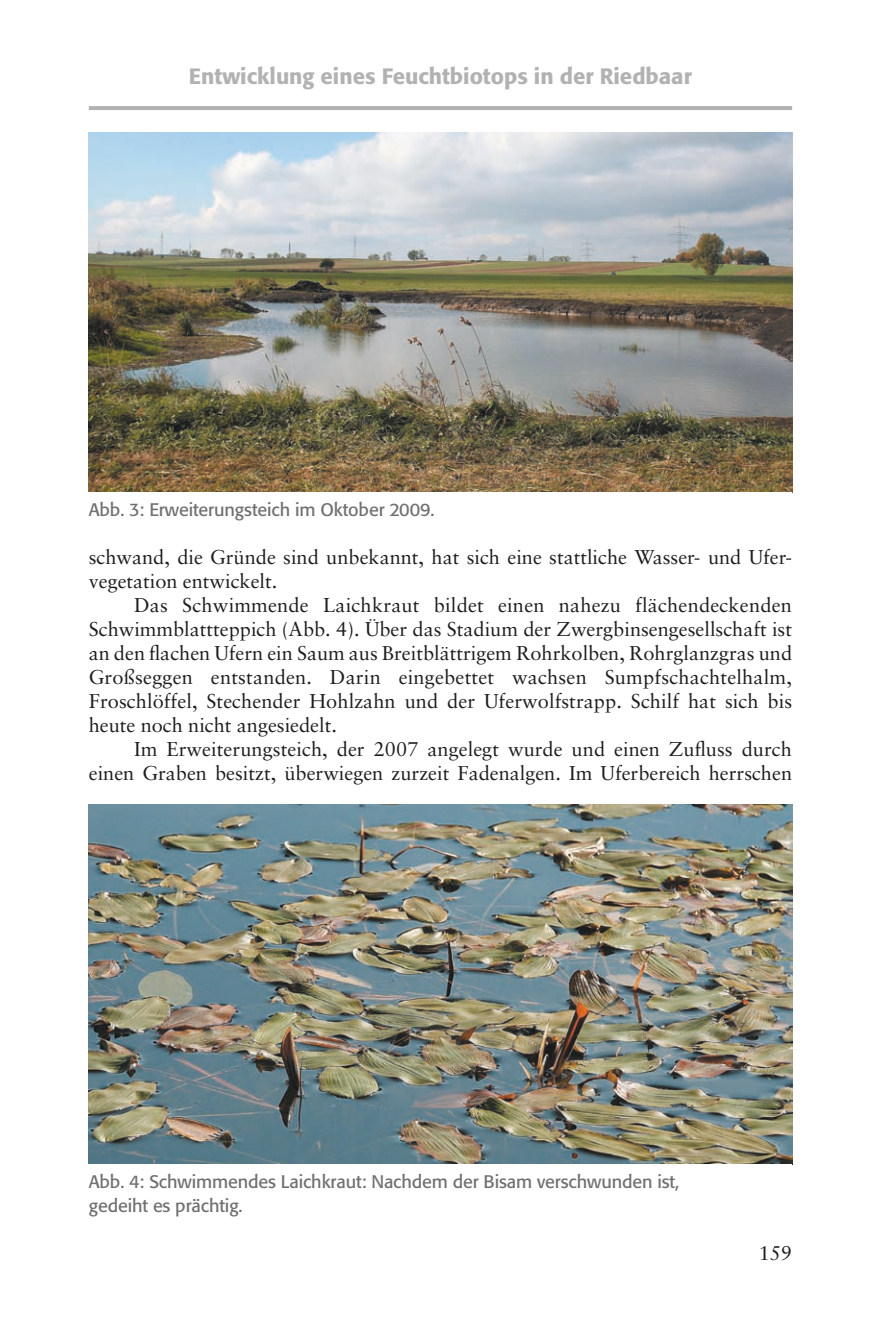
<style>
.page{position:relative;width:879px;height:1317px;background:#fff}
.page>*{position:absolute;margin:0;border:0;box-sizing:border-box;transform-origin:0 0}
.t1{font:500 22px "Formata";color:#b2b2b2}
.t2{font:20px/24px "Sabon";color:#1d1e1f}
.t3{font:18px/24px "Formata";letter-spacing:-.005em;color:#707071}
</style>
<div class="page">
<img style="left:88px;top:106px;width:705px;height:1059px">
<p class="t1" style="left:189px;top:66px;width:504px">Entwicklung eines Feuchtbiotops in der Riedbaar</p>
<p class="t3" style="left:89px;top:499px;width:347px">Abb. 3: Erweiterungsteich im Oktober 2009.</p>
<p class="t2" style="left:89px;top:547px;width:705px">schwand, die Gründe sind unbekannt, hat sich eine stattliche Wasser- und Ufer&shy;vegetation entwickelt.</p>
<p class="t2" style="left:89px;top:595px;width:705px;text-align:justify;text-indent:45px">Das Schwimmende Laichkraut bildet einen nahezu flächendeckenden Schwimmblattteppich (Abb. 4). Über das Stadium der Zwergbinsengesellschaft ist an den flachen Ufern ein Saum aus Breitblättrigem Rohrkolben, Rohrglanzgras und Großseggen entstanden. Darin eingebettet wachsen Sumpfschachtelhalm, Froschlöffel, Stechender Hohlzahn und der Uferwolfstrapp. Schilf hat sich bis heute noch nicht angesiedelt.</p>
<p class="t2" style="left:89px;top:739px;width:705px;text-align:right">Im Erweiterungsteich, der 2007 angelegt wurde und einen Zufluss durch einen Graben besitzt, überwiegen zurzeit Fadenalgen. Im Uferbereich herrschen</p>
<p class="t3" style="left:89px;top:1171px;width:592px">Abb. 4: Schwimmendes Laichkraut: Nachdem der Bisam verschwunden ist, gedeiht es prächtig.</p>
<p class="t2" style="left:758px;top:1243px;width:35px">159</p>
</div>
